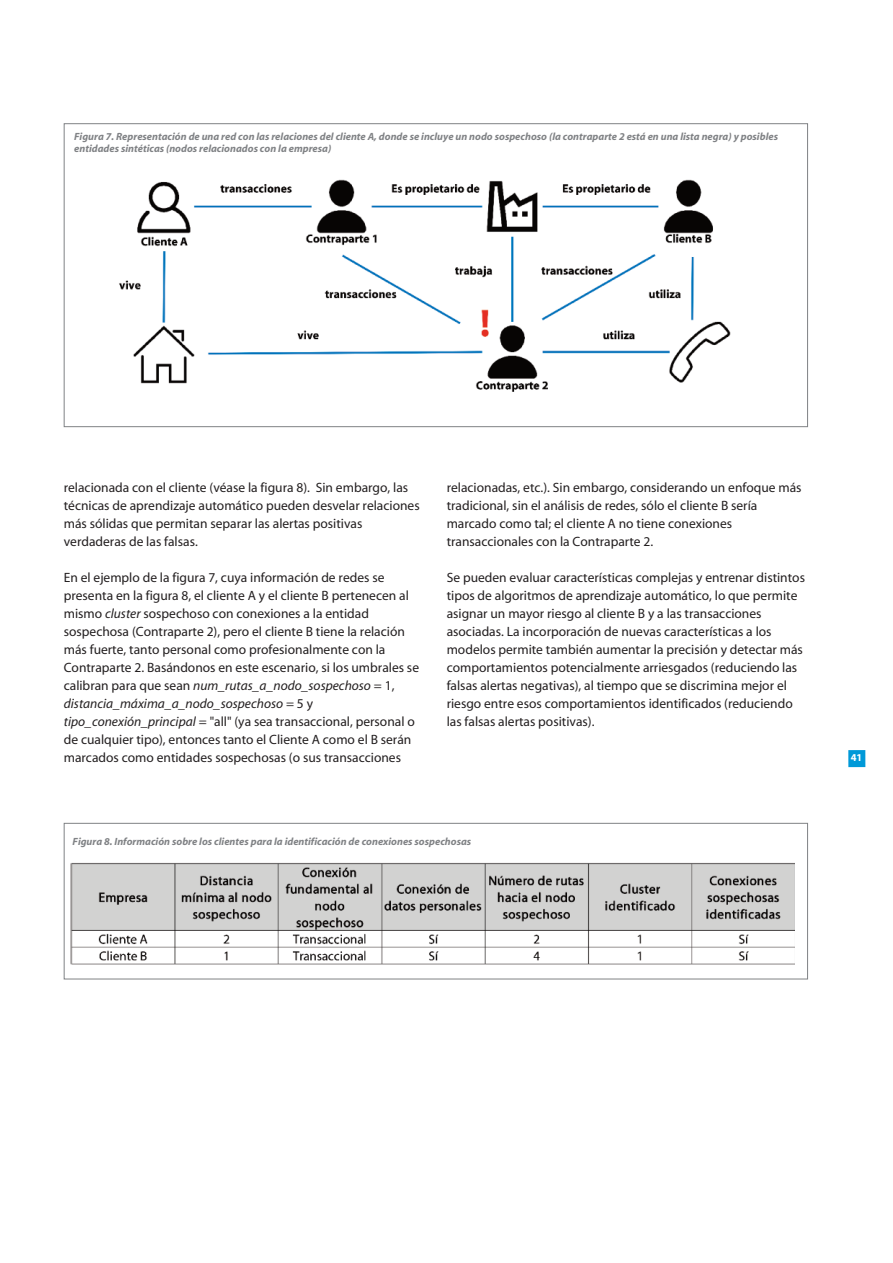
<style>
.page{position:relative;width:893px;height:1263px;background:#fff}
.page>*{position:absolute;margin:0;border:0;box-sizing:border-box;transform-origin:0 0}
.t1{font:13.5px/18px "Myriad";color:#231f20}
.t2{font:italic 700 10.5px/12px "Myriad";color:#808285}
.t3{font:700 10.5px "Myriad";color:#fff}
.s1{font-style:italic}
</style>
<div class="page">
<div style="left:848px;top:750px;width:17px;height:17px;background:#0099d8"></div>
<img style="left:71px;top:862px;width:724px;height:103px">
<div style="left:64px;top:823px;width:744px;height:156px;border:1px solid #808285"></div>
<img style="left:119px;top:179px;width:612px;height:213px">
<p class="t2" style="left:74px;top:131px;width:705px">Figura 7. Representación de una red con las relaciones del cliente A, donde se incluye un nodo sospechoso (la contraparte 2 está en una lista negra) y posibles entidades sintéticas (nodos relacionados con la empresa)</p>
<p class="t1" style="left:64px;top:479px;width:357px">relacionada con el cliente (véase la figura 8). Sin embargo, las técnicas de aprendizaje automático pueden desvelar relaciones más sólidas que permitan separar las alertas positivas verdaderas de las falsas.</p>
<p class="t1" style="left:64px;top:569px;width:357px">En el ejemplo de la figura 7, cuya información de redes se presenta en la figura 8, el cliente A y el cliente B pertenecen al mismo <span class="s1">cluster</span> sospechoso con conexiones a la entidad sospechosa (Contraparte 2), pero el cliente B tiene la relación más fuerte, tanto personal como profesionalmente con la Contraparte 2. Basándonos en este escenario, si los umbrales se calibran para que sean <span class="s1">num_rutas_a_nodo_sospechoso</span> = 1, <span class="s1">distancia_máxima_a_nodo_sospechoso</span> = 5 y <span class="s1">tipo_conexión_principal</span> = "all" (ya sea transaccional, personal o de cualquier tipo), entonces tanto el Cliente A como el B serán marcados como entidades sospechosas (o sus transacciones</p>
<p class="t1" style="left:447px;top:479px;width:356px">relacionadas, etc.). Sin embargo, considerando un enfoque más tradicional, sin el análisis de redes, sólo el cliente B sería marcado como tal; el cliente A no tiene conexiones transaccionales con la Contraparte 2.</p>
<p class="t1" style="left:447px;top:569px;width:360px">Se pueden evaluar características complejas y entrenar distintos tipos de algoritmos de aprendizaje automático, lo que permite asignar un mayor riesgo al cliente B y a las transacciones asociadas. La incorporación de nuevas características a los modelos permite también aumentar la precisión y detectar más comportamientos potencialmente arriesgados (reduciendo las falsas alertas negativas), al tiempo que se discrimina mejor el riesgo entre esos comportamientos identificados (reduciendo las falsas alertas positivas).</p>
<p class="t2" style="left:73px;top:836px;width:400px">Figura 8. Información sobre los clientes para la identificación de conexiones sospechosas</p>
<p class="t3" style="left:851px;top:752px;width:13px">41</p>
</div>
